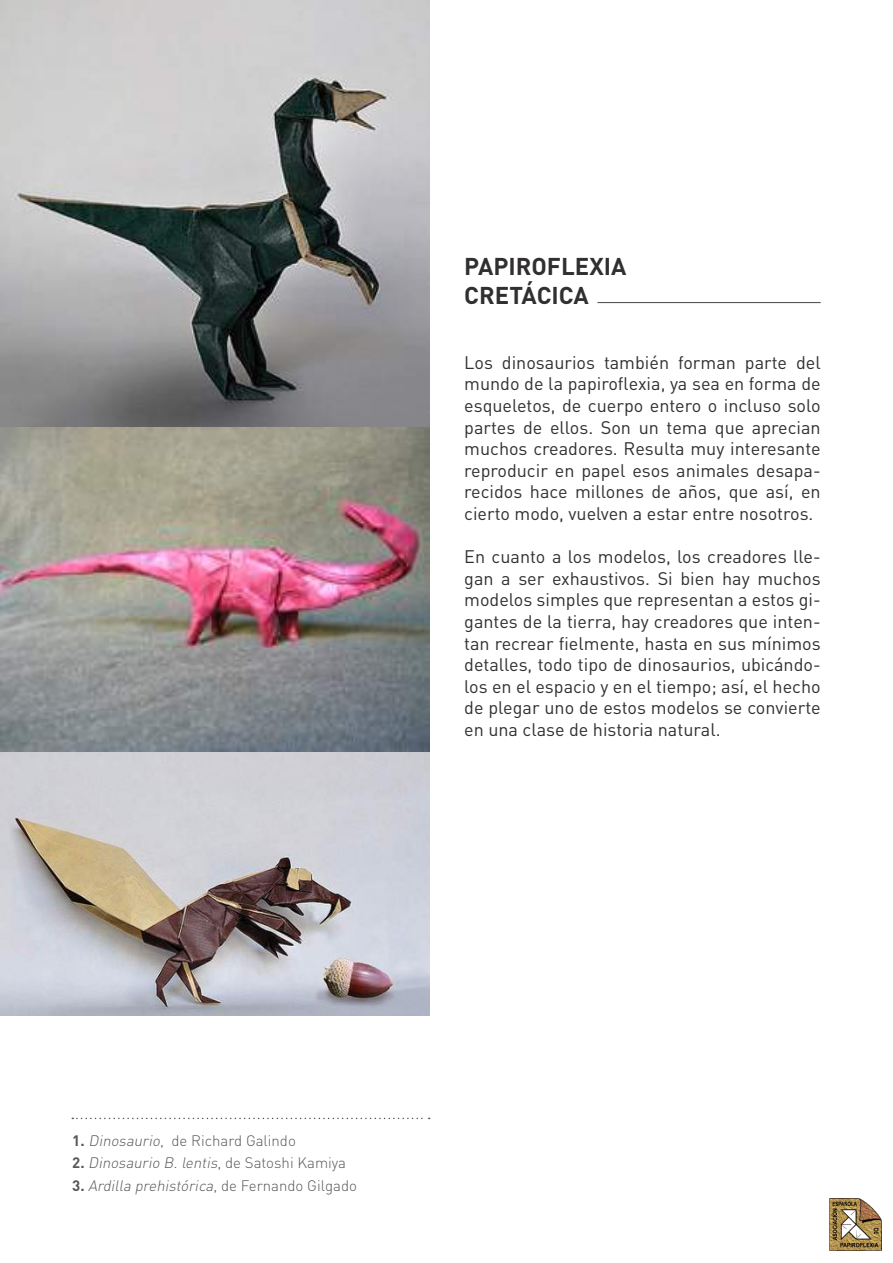
<style>
.page{position:relative;width:893px;height:1263px;background:#fff}
.page>*{position:absolute;margin:0;border:0;box-sizing:border-box;transform-origin:0 0}
.t1{font:700 24px/28.8px "DIN";color:#312f30}
.t2{font:18px/21.6px "DIN";color:#312f30;text-align:justify}
.t3{font:300 15px/22.5px "DIN";color:#57585a}
.s1{font-weight:700}
.s2{font-style:italic}
</style>
<div class="page">
<img style="left:829px;top:1198px;width:52px;height:52px">
<svg style="left:72px;top:1118px;width:358px;height:1px"></svg>
<hr style="left:597px;top:302px;width:224px;height:1px;background:#57585a">
<img style="left:0;top:0;width:429px;height:1016px">
<h1 class="t1" style="left:464px;top:251px;width:164px">PAPIROFLEXIA<br>CRETÁCICA</h1>
<p class="t2" style="left:464px;top:351px;width:358px">Los dinosaurios también forman parte del mundo de la papiroflexia, ya sea en forma de esqueletos, de cuerpo entero o incluso solo partes de ellos. Son un tema que aprecian muchos creadores. Resulta muy interesante reproducir en papel esos animales desapa&shy;recidos hace millones de años, que así, en cierto modo, vuelven a estar entre nosotros.</p>
<p class="t2" style="left:464px;top:545px;width:358px">En cuanto a los modelos, los creadores lle&shy;gan a ser exhaustivos. Si bien hay muchos modelos simples que representan a estos gi&shy;gantes de la tierra, hay creadores que inten&shy;tan recrear fielmente, hasta en sus mínimos detalles, todo tipo de dinosaurios, ubicándo&shy;los en el espacio y en el tiempo; así, el hecho de plegar uno de estos modelos se convierte en una clase de historia natural.</p>
<p class="t3" style="left:72px;top:1129px;width:286px"><span class="s1">1.</span> <span class="s2">Dinosaurio</span>, de Richard Galindo<br><span class="s1">2 .</span> <span class="s2">Dinosaurio B.lentis</span>, d e S a t o s h i Ka m i ya<br><span class="s1">3 .</span> <span class="s2">Ardilla prehistórica</span>, d e Fe rn a n d o G i lg a d o</p>
</div>
